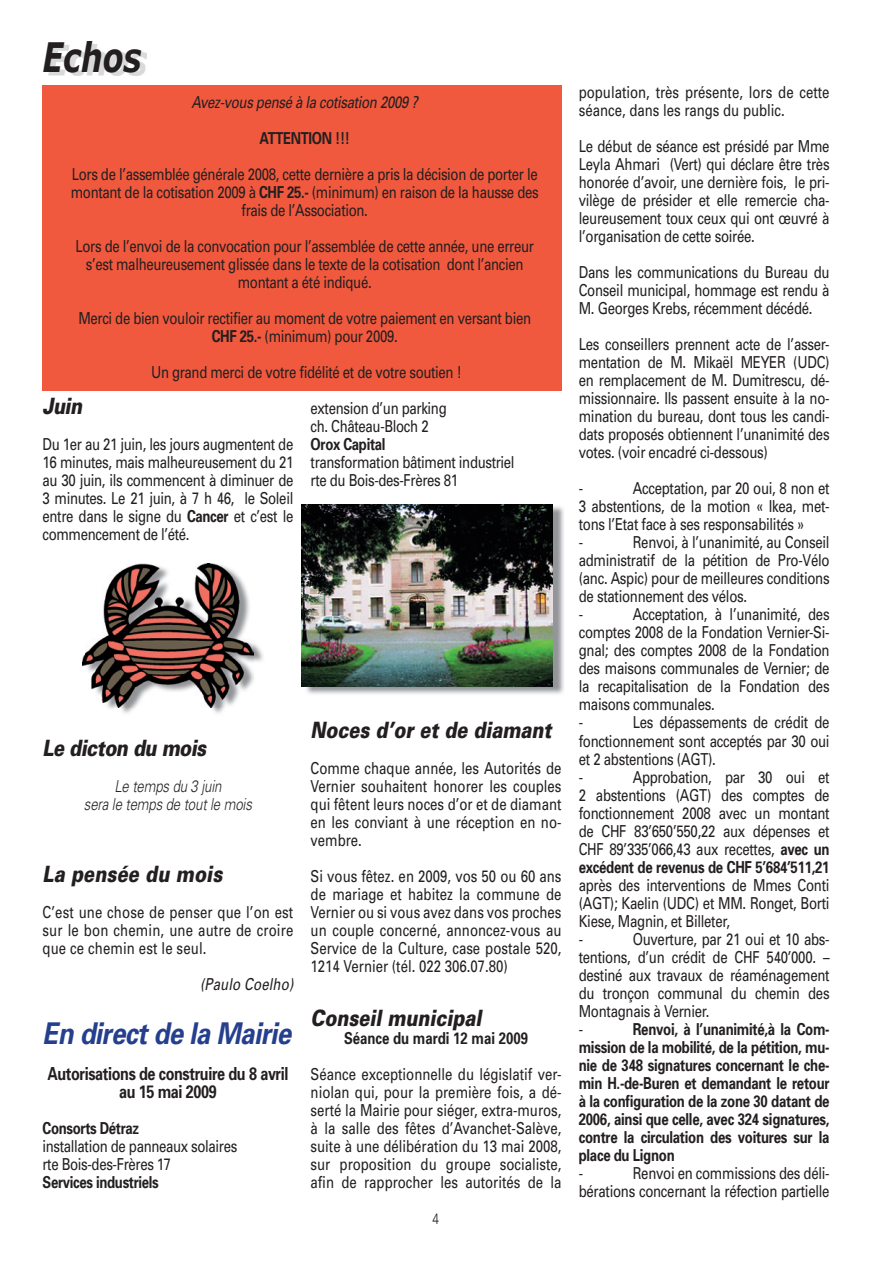
<style>
.page{position:relative;width:893px;height:1263px;background:#fff}
.page>*{position:absolute;margin:0;border:0;box-sizing:border-box;transform-origin:0 0}
.t1{font:italic 700 40.5px "Verdana";color:#231f20;scale:.75 1}
.t2{font:italic 700 30px "Univers";letter-spacing:-.02em;color:#253f8e;scale:.86 1}
.t3{font:italic 900 22.5px "Univers";color:#231f20;scale:.8 1}
.t4{font:italic 900 22.5px "Univers";letter-spacing:-.025em;color:#231f20;scale:.8 1}
.t5{font:700 18px/18px "Univers";letter-spacing:-.025em;color:#231f20;text-align:center;scale:.8 1}
.t6{font:16.5px/18px "Univers";letter-spacing:-.02em;color:#231f20;text-align:justify;scale:.8 1}
.t7{font:700 16.5px/18px "Univers";letter-spacing:-.02em;color:#231f20;text-align:justify;scale:.8 1}
.t8{font:16.5px/18px "Univers";color:#231f20;scale:.8 1}
.t9{font:italic 300 16.5px/18px "Univers";letter-spacing:-.01em;color:#231f20;text-align:center;scale:.8 1}
.t10{font:italic 16.5px "Univers";letter-spacing:-.025em;color:#231f20;scale:.8 1}
.t11{font:700 16.5px "Univers";color:#231f20;scale:.8 1}
.t12{font:italic 16.5px "Univers";letter-spacing:.01em;color:#231f20;scale:.8 1}
.t13{font:300 15px "Univers";color:#231f20;scale:.8 1}
.s1{font-weight:700}
</style>
<div class="page">
<img style="left:49px;top:44px;width:98px;height:32px">
<img style="left:305px;top:504px;width:259px;height:190px">
<img style="left:302px;top:505px;width:251px;height:182px">
<div style="left:43px;top:85px;width:518px;height:306px;background:#f0593e"></div>
<img style="left:108px;top:643px;width:155px;height:70px">
<img style="left:83px;top:563px;width:170px;height:144px">
<h1 class="t1" style="left:43px;top:32px;width:134px">Echos</h1>
<p class="t10" style="left:192px;top:92px;width:285px">Avez-vous pensé à la cotisation 2009 ?</p>
<p class="t7" style="left:260px;top:129px;width:115px">ATTENTION !!!</p>
<p class="t6" style="left:71px;top:165px;width:586px;text-align:center">Lors de l’assemblée générale 2008, cette dernière a pris la décision de porter le montant de la cotisation 2009 à <span class="s1">CHF 25.-</span> (minimum) en raison de la hausse des frais de l’Association.</p>
<p class="t6" style="left:76px;top:237px;width:574px;text-align:center">Lors de l’envoi de la convocation pour l’assemblée de cette année, une erreur s’est malheureusement glissée dans le texte de la cotisation dont l’ancien montant a été indiqué.</p>
<p class="t6" style="left:78px;top:309px;width:567px;text-align:center">Merci de bien vouloir rectifier au moment de votre paiement en versant bien<br><span class="s1">CHF 25.-</span> (minimum) pour 2009.</p>
<p class="t6" style="left:151px;top:363px;width:390px">Un grand merci de votre fidélité et de votre soutien !</p>
<h3 class="t3" style="left:43px;top:392px;width:51px">Juin</h3>
<p class="t6" style="left:43px;top:435px;width:315px">Du 1er au 21 juin, les jours augmentent de 16 minutes, mais malheureusement du 21 au 30 juin, ils commencent à diminuer de 3 minutes. Le 21 juin, à 7 h 46, le Soleil entre dans le signe du <span class="s1">Cancer</span> et c’est le commencement de l’été.</p>
<p class="t6" style="left:311px;top:399px;width:172px">extension d’un parking ch. Château-Bloch 2</p>
<p class="t7" style="left:311px;top:435px;width:95px">Orox Capital</p>
<p class="t6" style="left:311px;top:453px;width:256px">transformation bâtiment industriel rte du Bois-des-Frères 81</p>
<h3 class="t4" style="left:43px;top:734px;width:206px">Le dicton du mois</h3>
<p class="t9" style="left:84px;top:777px;width:211px">Le temps du 3 juin<br>sera le temps de tout le mois</p>
<h3 class="t3" style="left:43px;top:860px;width:226px">La pensée du mois</h3>
<p class="t6" style="left:43px;top:903px;width:315px">C’est une chose de penser que l’on est sur le bon chemin, une autre de croire que ce chemin est le seul.</p>
<p class="t12" style="left:200px;top:974px;width:118px">(Paulo Coelho)</p>
<h2 class="t2" style="left:43px;top:1014px;width:291px">En direct de la Mairie</h2>
<p class="t5" style="left:47px;top:1064px;width:303px">Autorisations de construire du 8 avril au 15 mai 2009</p>
<p class="t7" style="left:43px;top:1119px;width:122px">Consorts Détraz</p>
<p class="t6" style="left:43px;top:1137px;width:245px">installation de panneaux solaires rte Bois-des-Frères 17</p>
<p class="t7" style="left:43px;top:1173px;width:147px">Services industriels</p>
<h3 class="t3" style="left:311px;top:716px;width:303px">Noces d’or et de diamant</h3>
<p class="t6" style="left:311px;top:759px;width:315px">Comme chaque année, les Autorités de Vernier souhaitent honorer les couples qui fêtent leurs noces d’or et de diamant en les conviant à une réception en no&shy;vembre.</p>
<p class="t6" style="left:311px;top:867px;width:315px">Si vous fêtez. en 2009, vos 50 ou 60 ans de mariage et habitez la commune de Vernier ou si vous avez dans vos proches un couple concerné, annoncez-vous au Service de la Culture, case postale 520, 1214 Vernier (tél. 022 306.07.80)</p>
<h3 class="t3" style="left:311px;top:1004px;width:215px">Conseil municipal</h3>
<p class="t11" style="left:344px;top:1028px;width:232px">Séance du mardi 12 mai 2009</p>
<p class="t6" style="left:311px;top:1065px;width:315px">Séance exceptionnelle du législatif ver&shy;niolan qui, pour la première fois, a dé&shy;serté la Mairie pour siéger, extra-muros, à la salle des fêtes d’Avanchet-Salève, suite à une délibération du 13 mai 2008, sur proposition du groupe socialiste, afin de rapprocher les autorités de la</p>
<p class="t13" style="left:432px;top:1210px;width:10px">4</p>
<p class="t8" style="left:579px;top:83px;width:315px">population, très présente, lors de cette séance, dans les rangs du public.</p>
<p class="t6" style="left:579px;top:137px;width:315px">Le début de séance est présidé par Mme Leyla Ahmari (Vert) qui déclare être très honorée d’avoir, une dernière fois, le pri&shy;vilège de présider et elle remercie cha&shy;leureusement toux ceux qui ont œuvré à l’organisation de cette soirée.</p>
<p class="t6" style="left:579px;top:263px;width:315px">Dans les communications du Bureau du Conseil municipal, hommage est rendu à M. Georges Krebs, récemment décédé.</p>
<p class="t6" style="left:579px;top:335px;width:315px">Les conseillers prennent acte de l’asser&shy;mentation de M. Mikaël MEYER (UDC) en remplacement de M. Dumitrescu, dé&shy;missionnaire. Ils passent ensuite à la no&shy;mination du bureau, dont tous les candi&shy;dats proposés obtiennent l’unanimité des votes. (voir encadré ci-dessous)</p>
<p class="t6" style="left:579px;top:479px;width:7px">-</p>
<p class="t6" style="left:579px;top:479px;width:315px;text-align:left;text-indent:54px">Acceptation, par 20 oui, 8 non et<br>3 abstentions, de la motion « Ikea, met&shy;tons l’Etat face à ses responsabilités »<br>-</p>
<p class="t6" style="left:579px;top:533px;width:315px;text-align:left;text-indent:54px">Renvoi, à l’unanimité, au Conseil administratif de la pétition de Pro-Vélo (anc. Aspic) pour de meilleures conditions de stationnement des vélos.<br>-</p>
<p class="t6" style="left:579px;top:605px;width:315px;text-align:left;text-indent:54px">Acceptation, à l’unanimité, des comptes 2008 de la Fondation Vernier-Si&shy;gnal; des comptes 2008 de la Fondation des maisons communales de Vernier; de la recapitalisation de la Fondation des maisons communales.<br>-</p>
<p class="t6" style="left:579px;top:713px;width:315px;text-align:left;text-indent:54px">Les dépassements de crédit de fonctionnement sont acceptés par 30 oui et 2 abstentions (AGT).<br>-</p>
<p class="t6" style="left:579px;top:767px;width:315px;text-indent:54px">Approbation, par 30 oui et 2 abstentions (AGT) des comptes de fonctionnement 2008 avec un montant de CHF 83’650’550,22 aux dépenses et CHF 89’335’066,43 aux recettes, <span class="s1">avec un excédent de revenus de CHF 5’684’511,21</span></p>
<p class="t6" style="left:579px;top:875px;width:315px;text-align:left">après des interventions de Mmes Conti (AGT); Kaelin (UDC) et MM. Ronget, Borti<br>Kiese, Magnin, et Billeter,<br>-</p>
<p class="t6" style="left:579px;top:929px;width:315px;text-align:left;text-indent:54px">Ouverture, par 21 oui et 10 abs&shy;tentions, d’un crédit de CHF 540’000. – destiné aux travaux de réaménagement du tronçon communal du chemin des<br>Montagnais à Vernier.<br>-</p>
<p class="t7" style="left:579px;top:1019px;width:315px;text-indent:54px">Renvoi, à l’unanimité,à la Com&shy;mission de la mobilité, de la pétition, mu&shy;nie de 348 signatures concernant le che&shy;min H.-de-Buren et demandant le retour à la configuration de la zone 30 datant de 2006, ainsi que celle, avec 324 signatures, contre la circulation des voitures sur la place du Lignon</p>
<p class="t6" style="left:579px;top:1163px;width:7px">-</p>
<p class="t6" style="left:579px;top:1163px;width:315px;text-align:right">Renvoi en commissions des déli&shy;bérations concernant la réfection partielle</p>
</div>
